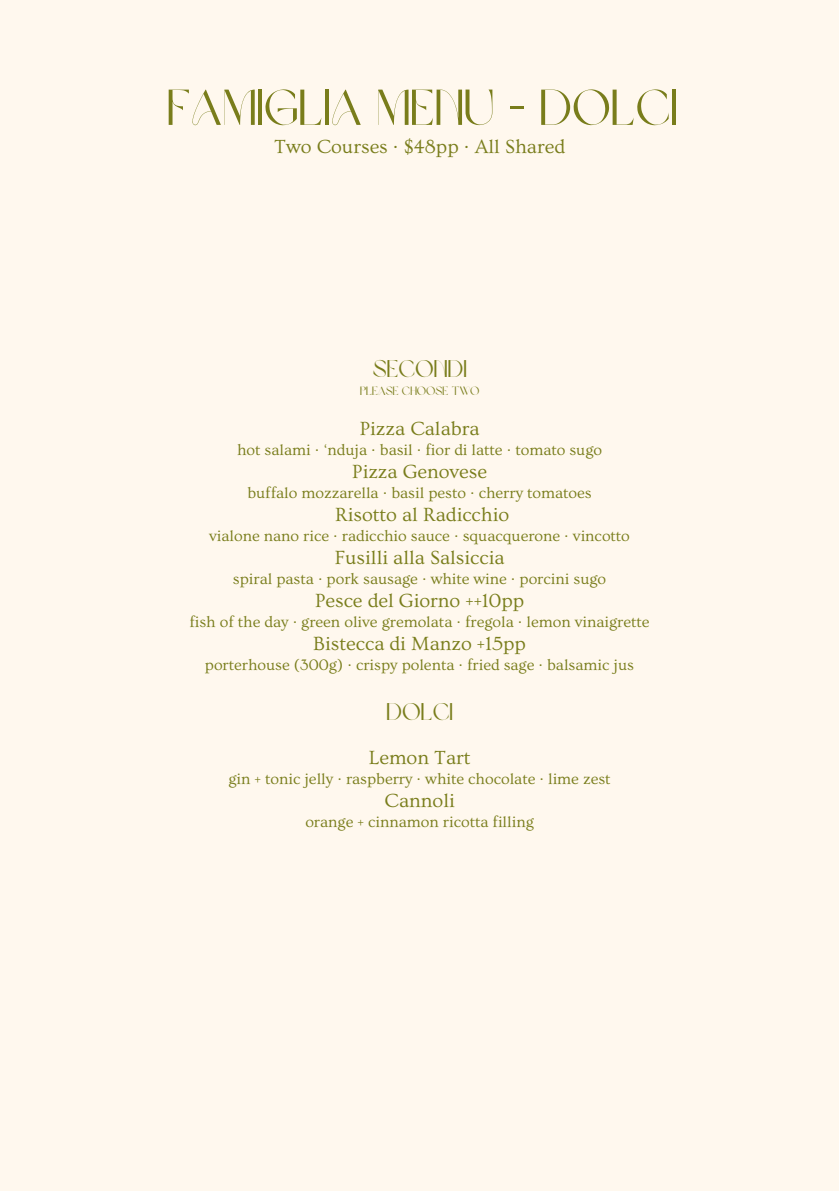
<style>
.page{position:relative;width:839px;height:1191px;background:#fff}
.page>*{position:absolute;margin:0;border:0;box-sizing:border-box;transform-origin:0 0}
.t1{font:50px "Brown Sugar";color:#797d1b}
.t2{font:24px "Brown Sugar";color:#797d1b}
.t3{font:20px "Ovo";color:#797d1b}
.t4{font:16px "Ovo";color:#797d1b}
.t5{font:12px "Brown Sugar";color:#797d1b}
</style>
<div class="page">
<div style="left:0;top:0;width:838px;height:1191px;background:#fff8ee"></div>
<h2 class="t1" style="left:167px;top:87px;width:512px">FAMIGLIA MENU - DOLCI</h2>
<h2 class="t3" style="left:274px;top:136px;width:292px">Two Courses · $48pp · All Shared</h2>
<p class="t2" style="left:372px;top:359px;width:96px">SECONDI</p>
<p class="t5" style="left:360px;top:386px;width:121px">PLEASE CHOOSE TWO</p>
<h3 class="t3" style="left:360px;top:418px;width:121px">Pizza Calabra</h3>
<h3 class="t4" style="left:237px;top:441px;width:366px">hot salami · ‘nduja · basil · fior di latte · tomato sugo</h3>
<h3 class="t3" style="left:352px;top:461px;width:136px">Pizza Genovese</h3>
<h3 class="t4" style="left:247px;top:484px;width:346px">buffalo mozzarella · basil pesto · cherry tomatoes</h3>
<h3 class="t3" style="left:335px;top:504px;width:175px">Risotto al Radicchio</h3>
<h3 class="t4" style="left:209px;top:527px;width:422px">vialone nano rice · radicchio sauce · squacquerone · vincotto</h3>
<h3 class="t3" style="left:335px;top:547px;width:171px">Fusilli alla Salsiccia</h3>
<h3 class="t4" style="left:233px;top:570px;width:374px">spiral pasta · pork sausage · white wine · porcini sugo</h3>
<h3 class="t3" style="left:315px;top:590px;width:210px">Pesce del Giorno ++10pp</h3>
<h3 class="t4" style="left:189px;top:613px;width:461px">fish of the day · green olive gremolata · fregola · lemon vinaigrette</h3>
<h3 class="t3" style="left:313px;top:633px;width:214px">Bistecca di Manzo +15pp</h3>
<h3 class="t4" style="left:205px;top:656px;width:430px">porterhouse (300g) · crispy polenta · fried sage · balsamic jus</h3>
<h1 class="t2" style="left:386px;top:702px;width:68px">DOLCI</h1>
<h3 class="t3" style="left:369px;top:747px;width:103px">Lemon Tart</h3>
<h3 class="t4" style="left:228px;top:770px;width:384px">gin + tonic jelly · raspberry · white chocolate · lime zest</h3>
<h3 class="t3" style="left:384px;top:790px;width:72px">Cannoli</h3>
<h3 class="t4" style="left:305px;top:813px;width:230px">orange + cinnamon ricotta filling</h3>
</div>
